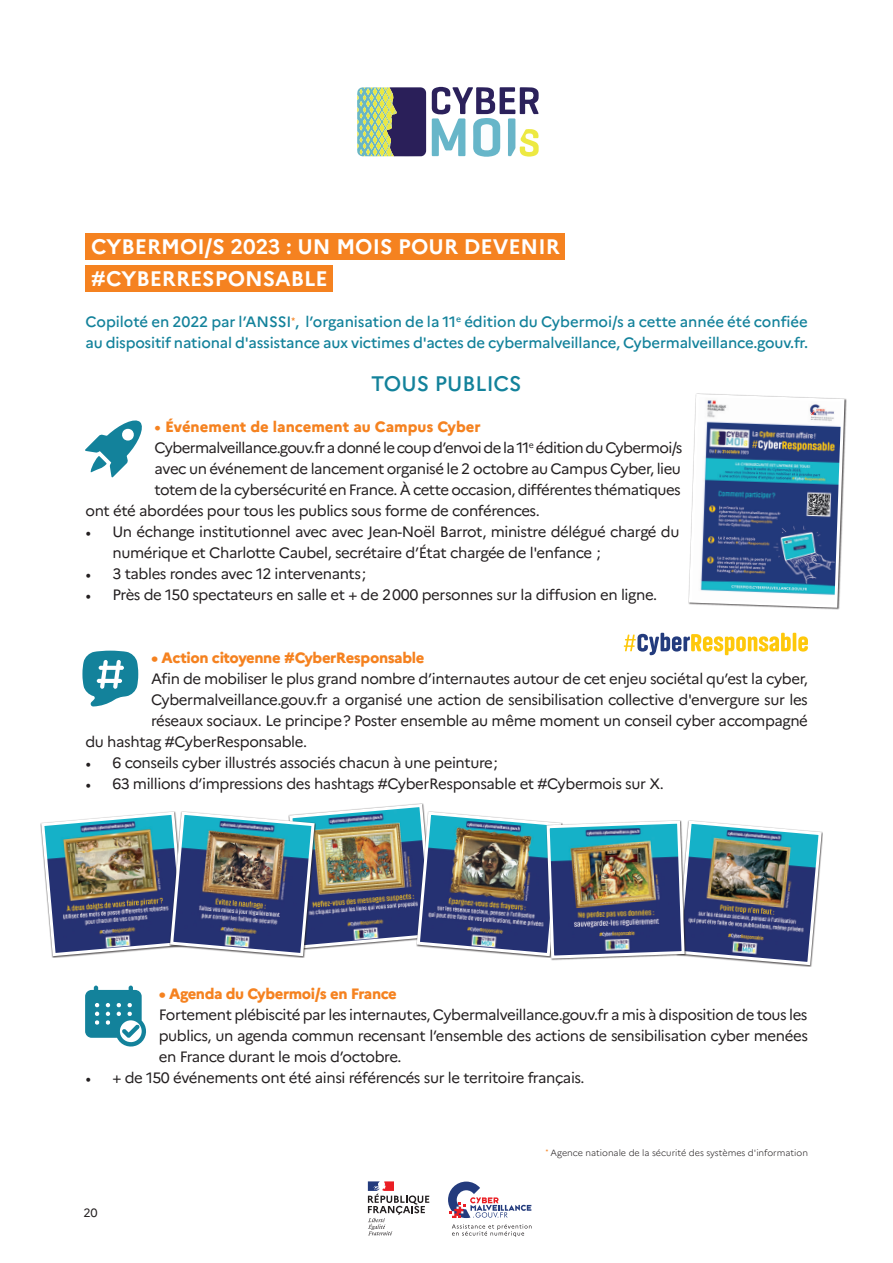
<style>
.page{position:relative;width:893px;height:1263px;background:#fff}
.page>*{position:absolute;margin:0;border:0;box-sizing:border-box;transform-origin:0 0}
.t1{font:700 21px "Marianne";color:#fff}
.t2{font:500 21px "Marianne";color:#13829b}
.t3{font:15px/21px "Marianne";letter-spacing:-.025em;color:#231f20}
.t4{font:500 15px/21px "Marianne";letter-spacing:-.01em;color:#13829b}
.t5{font:15px "Marianne";letter-spacing:-.045em;color:#231f20}
.t6{font:800 15px "Marianne";letter-spacing:-.025em;color:#f58220}
.t7{font:800 15px "Marianne";color:#f58220}
.t8{font:12px "Marianne";color:#231f20}
.t9{font:300 9px "Marianne";color:#231f20}
.s1{font-weight:700}
.s2{font-family:"Minion Pro"}
</style>
<div class="page">
<svg style="left:357px;top:86px;width:182px;height:71px"></svg>
<div style="left:85px;top:233px;width:480px;height:27px;background:#f58220"></div>
<div style="left:85px;top:265px;width:248px;height:27px;background:#f58220"></div>
<svg style="left:85px;top:420px;width:57px;height:58px"></svg>
<img style="left:40px;top:803px;width:783px;height:164px">
<svg style="left:82px;top:650px;width:56px;height:56px"></svg>
<svg style="left:85px;top:985px;width:61px;height:62px"></svg>
<svg style="left:688px;top:393px;width:158px;height:216px"></svg>
<svg style="left:624px;top:633px;width:167px;height:22px"></svg>
<hr style="left:793px;top:633px;width:3px;height:18px;background:#fec80b">
<svg style="left:798px;top:636px;width:10px;height:15px"></svg>
<svg style="left:448px;top:1181px;width:83px;height:37px"></svg>
<svg style="left:452px;top:1224px;width:79px;height:13px"></svg>
<svg style="left:368px;top:1181px;width:61px;height:54px"></svg>
<p class="t1" style="left:91px;top:234px;width:470px">CYBERMOI/S 2023 : UN MOIS POUR DEVENIR</p>
<p class="t1" style="left:91px;top:266px;width:238px">#CYBERRESPONSABLE</p>
<p class="t4" style="left:85px;top:311px;width:724px">Copiloté en 2022 par l’ANSSI<sup>*</sup>, l’organisation de la 11<sup>e</sup> édition du Cybermoi/s a cette année été confiée au dispositif national d'assistance aux victimes d'actes de cybermalveillance, Cybermalveillance.gouv.fr.</p>
<p class="t2" style="left:371px;top:371px;width:152px">TOUS PUBLICS</p>
<p class="t7" style="left:155px;top:418px;width:328px"><span class="s1">•</span> Événement de lancement au Campus Cyber</p>
<p class="t5" style="left:155px;top:439px;width:529px">Cybermalveillance.gouv.fr a donné le coup d’envoi de la 11<sup>e</sup> édition du Cybermoi/s</p>
<p class="t3" style="left:155px;top:458px;width:528px">avec un événement de lancement organisé le 2 octobre au Campus Cyber, lieu</p>
<p class="t3" style="left:155px;top:479px;width:528px">totem de la cybersécurité en France. À cette occasion, différentes thématiques</p>
<p class="t3" style="left:85px;top:500px;width:456px">ont été abordées pour tous les publics sous forme de conférences.</p>
<p class="t3" style="left:112px;top:521px;width:568px;text-indent:-27px"><span class="s2">•</span> Un échange institutionnel avec avec Jean-Noël Barrot, ministre délégué chargé du numérique et Charlotte Caubel, secrétaire d’État chargée de l'enfance ;</p>
<p class="t3" style="left:85px;top:563px;width:282px"><span class="s2">•</span> 3 tables rondes avec 12 intervenants;</p>
<p class="t3" style="left:85px;top:584px;width:573px"><span class="s2">•</span> Près de 150 spectateurs en salle et + de 2000 personnes sur la diffusion en ligne.</p>
<p class="t6" style="left:151px;top:649px;width:275px">• Action citoyenne #CyberResponsable</p>
<p class="t3" style="left:151px;top:668px;width:658px">Afin de mobiliser le plus grand nombre d’internautes autour de cet enjeu sociétal qu’est la cyber,</p>
<p class="t3" style="left:151px;top:689px;width:658px">Cybermalveillance.gouv.fr a organisé une action de sensibilisation collective d'envergure sur les</p>
<p class="t3" style="left:151px;top:710px;width:658px">réseaux sociaux. Le principe? Poster ensemble au même moment un conseil cyber accompagné</p>
<p class="t3" style="left:85px;top:731px;width:223px">du hashtag #CyberResponsable.</p>
<p class="t3" style="left:85px;top:752px;width:414px"><span class="s2">•</span> 6 conseils cyber illustrés associés chacun à une peinture;</p>
<p class="t3" style="left:85px;top:773px;width:580px"><span class="s2">•</span> 63 millions d’impressions des hashtags #CyberResponsable et #Cybermois sur X.</p>
<p class="t6" style="left:159px;top:985px;width:240px">• Agenda du Cybermoi/s en France</p>
<p class="t3" style="left:159px;top:1004px;width:651px;text-align:justify">Fortement plébiscité par les internautes, Cybermalveillance.gouv.fr a mis à disposition de tous les publics, un agenda commun recensant l’ensemble des actions de sensibilisation cyber menées en France durant le mois d’octobre.</p>
<p class="t3" style="left:85px;top:1067px;width:501px"><span class="s2">•</span> + de 150 événements ont été ainsi référencés sur le territoire français.</p>
<p class="t8" style="left:83px;top:1205px;width:16px">20</p>
<p class="t9" style="left:546px;top:1147px;width:264px"><sup>*</sup> Agence nationale de la sécurité des systèmes d'information</p>
</div>
